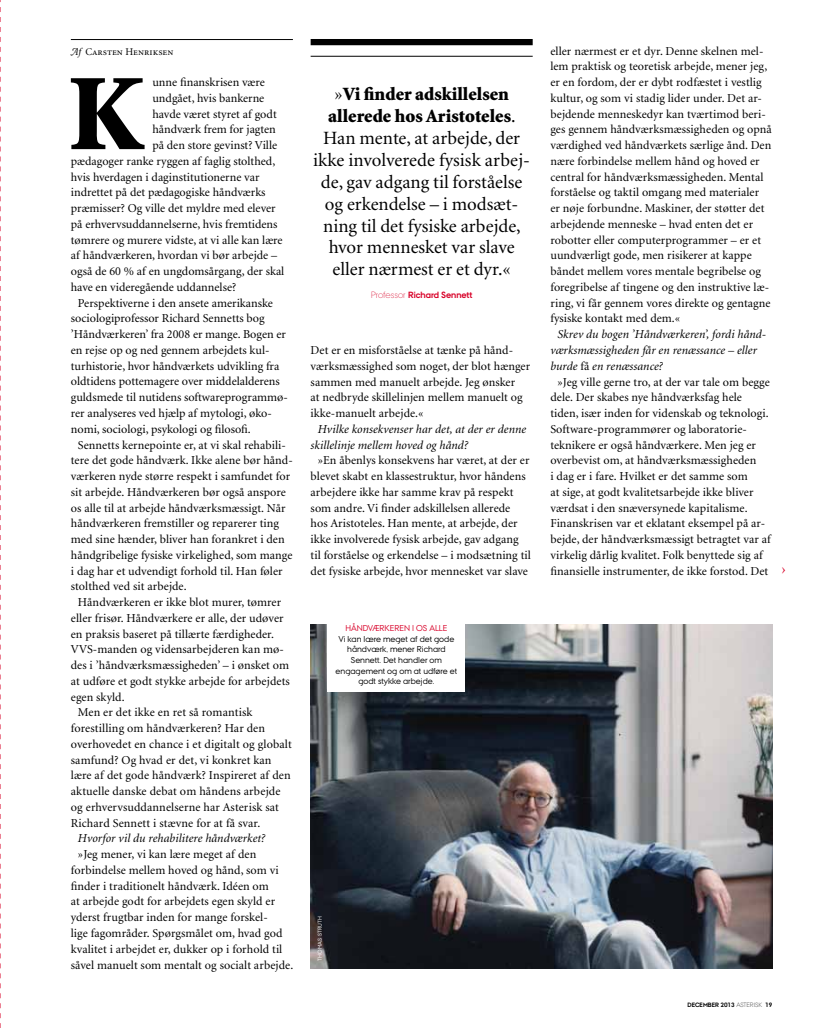
<style>
.page{position:relative;width:815px;height:1028px;background:#fff}
.page>*{position:absolute;margin:0;border:0;box-sizing:border-box;transform-origin:0 0}
.t1{font:900 109px "Minion";color:#000}
.t2{font:18.75px/21.9px "Minion";color:#000;text-align:center}
.t3{font:16.25px "Minion";color:#d80028}
.t4{font:12.12px/15.8px "Minion";letter-spacing:.005em;color:#000}
.t5{font:italic 12.12px/15.8px "Minion";letter-spacing:.005em;color:#000}
.t6{font:10.25px "Minion Regular SC";color:#000}
.t7{font:700 9px "AU Passata";color:#d80028}
.t8{font:8.5px/10.6px "AU Passata";color:#000;text-align:center}
.t9{font:8.5px "AU Passata";color:#d80028}
.t10{font:700 6.25px "AU Passata";color:#000}
.t11{font:5.62px "AU Passata";color:#fff}
.s1{font-family:"Minion Swash";font-style:italic}
.s2{font-family:"Minion";font-style:italic}
.s3{font-weight:900}
.s4{font-weight:300}
.s5{font-style:normal}
</style>
<div class="page">
<hr style="left:71px;top:39px;width:222px;height:1px;background:#000">
<div style="left:311px;top:39px;width:222px;height:6px;background:#000"></div>
<hr style="left:311px;top:56px;width:222px;height:1px;background:#000">
<img style="left:311px;top:624px;width:461px;height:344px">
<div style="left:328px;top:618px;width:137px;height:73px;background:#fff"></div>
<svg style="left:0;top:0;width:1px;height:1028px"></svg>
<p class="t6" style="left:71px;top:46px;width:104px"><span class="s1">A</span><span class="s2">f</span> Carsten Henriksen</p>
<h1 class="t1" style="left:68px;top:59px;width:79px">K</h1>
<p class="t4" style="left:152px;top:75px;width:114px">unne finanskrisen være</p>
<p class="t4" style="left:152px;top:91px;width:113px">undgået, hvis bankerne</p>
<p class="t4" style="left:152px;top:106px;width:126px">havde været styret af godt</p>
<p class="t4" style="left:152px;top:122px;width:125px">håndværk frem for jagten</p>
<p class="t4" style="left:152px;top:138px;width:126px">på den store gevinst? Ville</p>
<p class="t4" style="left:71px;top:154px;width:206px">pædagoger ranke ryggen af faglig stolthed,</p>
<p class="t4" style="left:71px;top:169px;width:190px">hvis hverdagen i daginstitutionerne var</p>
<p class="t4" style="left:71px;top:185px;width:196px">indrettet på det pædagogiske håndværks</p>
<p class="t4" style="left:71px;top:201px;width:206px">præmisser? Og ville det myldre med elever</p>
<p class="t4" style="left:71px;top:217px;width:208px">på erhvervsuddannelserne, hvis fremtidens</p>
<p class="t4" style="left:71px;top:232px;width:213px">tømrere og murere vidste, at vi alle kan lære</p>
<p class="t4" style="left:71px;top:248px;width:208px">af håndværkeren, hvordan vi bør arbejde –</p>
<p class="t4" style="left:71px;top:264px;width:215px">også de 60 % af en ungdomsårgang, der skal</p>
<p class="t4" style="left:71px;top:280px;width:167px">have en videregående uddannelse?</p>
<p class="t4" style="left:78px;top:295px;width:196px">Perspektiverne i den ansete amerikanske</p>
<p class="t4" style="left:71px;top:311px;width:195px">sociologiprofessor Richard Sennetts bog</p>
<p class="t4" style="left:71px;top:327px;width:217px">’Håndværkeren’ fra 2008 er mange. Bogen er</p>
<p class="t4" style="left:71px;top:343px;width:200px">en rejse op og ned gennem arbejdets kul-</p>
<p class="t4" style="left:71px;top:358px;width:210px">turhistorie, hvor håndværkets udvikling fra</p>
<p class="t4" style="left:71px;top:374px;width:211px">oldtidens pottemagere over middelalderens</p>
<p class="t4" style="left:71px;top:390px;width:219px">guldsmede til nutidens softwareprogrammø-</p>
<p class="t4" style="left:71px;top:406px;width:202px">rer analyseres ved hjælp af mytologi, øko-</p>
<p class="t4" style="left:71px;top:421px;width:181px">nomi, sociologi, psykologi og filosofi.</p>
<p class="t4" style="left:78px;top:437px;width:209px">Sennetts kernepointe er, at vi skal rehabili-</p>
<p class="t4" style="left:71px;top:453px;width:223px">tere det gode håndværk. Ikke alene bør hånd-</p>
<p class="t4" style="left:71px;top:469px;width:221px">værkeren nyde større respekt i samfundet for</p>
<p class="t4" style="left:71px;top:484px;width:217px">sit arbejde. Håndværkeren bør også anspore</p>
<p class="t4" style="left:71px;top:500px;width:216px">os alle til at arbejde håndværksmæssigt. Når</p>
<p class="t4" style="left:71px;top:516px;width:210px">håndværkeren fremstiller og reparerer ting</p>
<p class="t4" style="left:71px;top:532px;width:215px">med sine hænder, bliver han forankret i den</p>
<p class="t4" style="left:71px;top:547px;width:223px">håndgribelige fysiske virkelighed, som mange</p>
<p class="t4" style="left:71px;top:563px;width:213px">i dag har et udvendigt forhold til. Han føler</p>
<p class="t4" style="left:71px;top:579px;width:117px">stolthed ved sit arbejde.</p>
<p class="t4" style="left:78px;top:595px;width:205px">Håndværkeren er ikke blot murer, tømrer</p>
<p class="t4" style="left:71px;top:610px;width:214px">eller frisør. Håndværkere er alle, der udøver</p>
<p class="t4" style="left:71px;top:626px;width:205px">en praksis baseret på tillærte færdigheder.</p>
<p class="t4" style="left:71px;top:642px;width:215px">VVS-manden og vidensarbejderen kan mø-</p>
<p class="t4" style="left:71px;top:658px;width:220px">des i ’håndværksmæssigheden’ – i ønsket om</p>
<p class="t4" style="left:71px;top:673px;width:220px">at udføre et godt stykke arbejde for arbejdets</p>
<p class="t4" style="left:71px;top:689px;width:55px">egen skyld.</p>
<p class="t4" style="left:78px;top:705px;width:176px">Men er det ikke en ret så romantisk</p>
<p class="t4" style="left:71px;top:721px;width:196px">forestilling om håndværkeren? Har den</p>
<p class="t4" style="left:71px;top:736px;width:222px">overhovedet en chance i et digitalt og globalt</p>
<p class="t4" style="left:71px;top:752px;width:202px">samfund? Og hvad er det, vi konkret kan</p>
<p class="t4" style="left:71px;top:768px;width:221px">lære af det gode håndværk? Inspireret af den</p>
<p class="t4" style="left:71px;top:784px;width:211px">aktuelle danske debat om håndens arbejde</p>
<p class="t4" style="left:71px;top:799px;width:210px">og erhvervsuddannelserne har Asterisk sat</p>
<p class="t4" style="left:71px;top:815px;width:191px">Richard Sennett i stævne for at få svar.</p>
<p class="t5" style="left:78px;top:831px;width:189px">Hvorfor vil du rehabilitere håndværket?</p>
<p class="t4" style="left:71px;top:847px;width:224px;text-indent:7px">»Jeg mener, vi kan lære meget af den forbindelse mellem hoved og hånd, som vi finder i traditionelt håndværk. Idéen om<br>at arbejde godt for arbejdets egen skyld er yderst frugtbar inden for mange forskel-<br>lige fagområder. Spørgsmålet om, hvad god kvalitet i arbejdet er, dukker op i forhold til såvel manuelt som mentalt og socialt arbejde.</p>
<p class="t2" style="left:313px;top:84px;width:218px">»<span class="s3">Vi finder adskillelsen allerede hos Aristoteles</span>.<br>Han mente, at arbejde, der ikke involverede fysisk arbej&shy;de, gav adgang til forståelse og erkendelse – i modsæt&shy;ning til det fysiske arbejde, hvor mennesket var slave eller nærmest er et dyr.«</p>
<p class="t7" style="left:371px;top:289px;width:103px"><span class="s4">Professor</span> Richard Sennett</p>
<p class="t4" style="left:311px;top:343px;width:221px">Det er en misforståelse at tænke på hånd&shy;værksmæssighed som noget, der blot hænger sammen med manuelt arbejde. Jeg ønsker<br>at nedbryde skillelinjen mellem manuelt og ikke-manuelt arbejde.«</p>
<p class="t5" style="left:311px;top:421px;width:217px;text-indent:7px">Hvilke konsekvenser har det, at der er denne skillelinje mellem hoved og hånd?</p>
<p class="t4" style="left:311px;top:453px;width:222px;text-indent:7px">»En åbenlys konsekvens har været, at der er blevet skabt en klassestruktur, hvor håndens arbejdere ikke har samme krav på respekt som andre. Vi finder adskillelsen allerede<br>hos Aristoteles. Han mente, at arbejde, der ikke involverede fysisk arbejde, gav adgang til forståelse og erkendelse – i modsætning til det fysiske arbejde, hvor mennesket var slave</p>
<p class="t9" style="left:345px;top:623px;width:104px">HÅNDVÆRKEREN I OS ALLE</p>
<p class="t8" style="left:336px;top:633px;width:123px">Vi kan lære meget af det gode håndværk, mener Richard<br>Sennett. Det handler om engagement og om at udføre et godt stykke arbejde.</p>
<p class="t11" style="left:316px;top:960px;width:46px;rotate:-90deg">thomas struth</p>
<p class="t4" style="left:550px;top:43px;width:223px">eller nærmest er et dyr. Denne skelnen mel&shy;lem praktisk og teoretisk arbejde, mener jeg, er en fordom, der er dybt rodfæstet i vestlig kultur, og som vi stadig lider under. Det ar&shy;bejdende menneskedyr kan tværtimod beri&shy;ges gennem håndværksmæssigheden og opnå værdighed ved håndværkets særlige ånd. Den nære forbindelse mellem hånd og hoved er central for håndværksmæssigheden. Mental forståelse og taktil omgang med materialer<br>er nøje forbundne. Maskiner, der støtter det arbejdende menneske – hvad enten det er robotter eller computerprogrammer – er et uundværligt gode, men risikerer at kappe båndet mellem vores mentale begribelse og foregribelse af tingene og den instruktive læ&shy;ring, vi får gennem vores direkte og gentagne fysiske kontakt med dem.«</p>
<p class="t5" style="left:557px;top:327px;width:210px">Skrev du bogen ’Håndværkeren’, fordi hånd-</p>
<p class="t5" style="left:550px;top:343px;width:208px">værksmæssigheden får en renæssance – eller</p>
<p class="t5" style="left:550px;top:358px;width:114px">burde <span class="s5">få</span> en renæssance?</p>
<p class="t4" style="left:557px;top:374px;width:214px">»Jeg ville gerne tro, at der var tale om begge</p>
<p class="t4" style="left:550px;top:390px;width:193px">dele. Der skabes nye håndværksfag hele</p>
<p class="t4" style="left:550px;top:406px;width:220px">tiden, især inden for videnskab og teknologi.</p>
<p class="t4" style="left:550px;top:421px;width:198px">Software-programmører og laboratorie-</p>
<p class="t4" style="left:550px;top:437px;width:207px">teknikere er også håndværkere. Men jeg er</p>
<p class="t4" style="left:550px;top:453px;width:207px">overbevist om, at håndværksmæssigheden</p>
<p class="t4" style="left:550px;top:469px;width:199px">i dag er i fare. Hvilket er det samme som</p>
<p class="t4" style="left:550px;top:484px;width:205px">at sige, at godt kvalitetsarbejde ikke bliver</p>
<p class="t4" style="left:550px;top:500px;width:199px">værdsat i den snæversynede kapitalisme.</p>
<p class="t4" style="left:550px;top:516px;width:216px">Finanskrisen var et eklatant eksempel på ar-</p>
<p class="t4" style="left:550px;top:532px;width:222px">bejde, der håndværksmæssigt betragtet var af</p>
<p class="t4" style="left:550px;top:547px;width:214px">virkelig dårlig kvalitet. Folk benyttede sig af</p>
<p class="t4" style="left:550px;top:563px;width:219px">finansielle instrumenter, de ikke forstod. Det</p>
<h3 class="t3" style="left:781px;top:560px;width:6px">›</h3>
<p class="t10" style="left:687px;top:1001px;width:86px">december 2013 <span class="s4">asterisk</span> 19</p>
</div>
